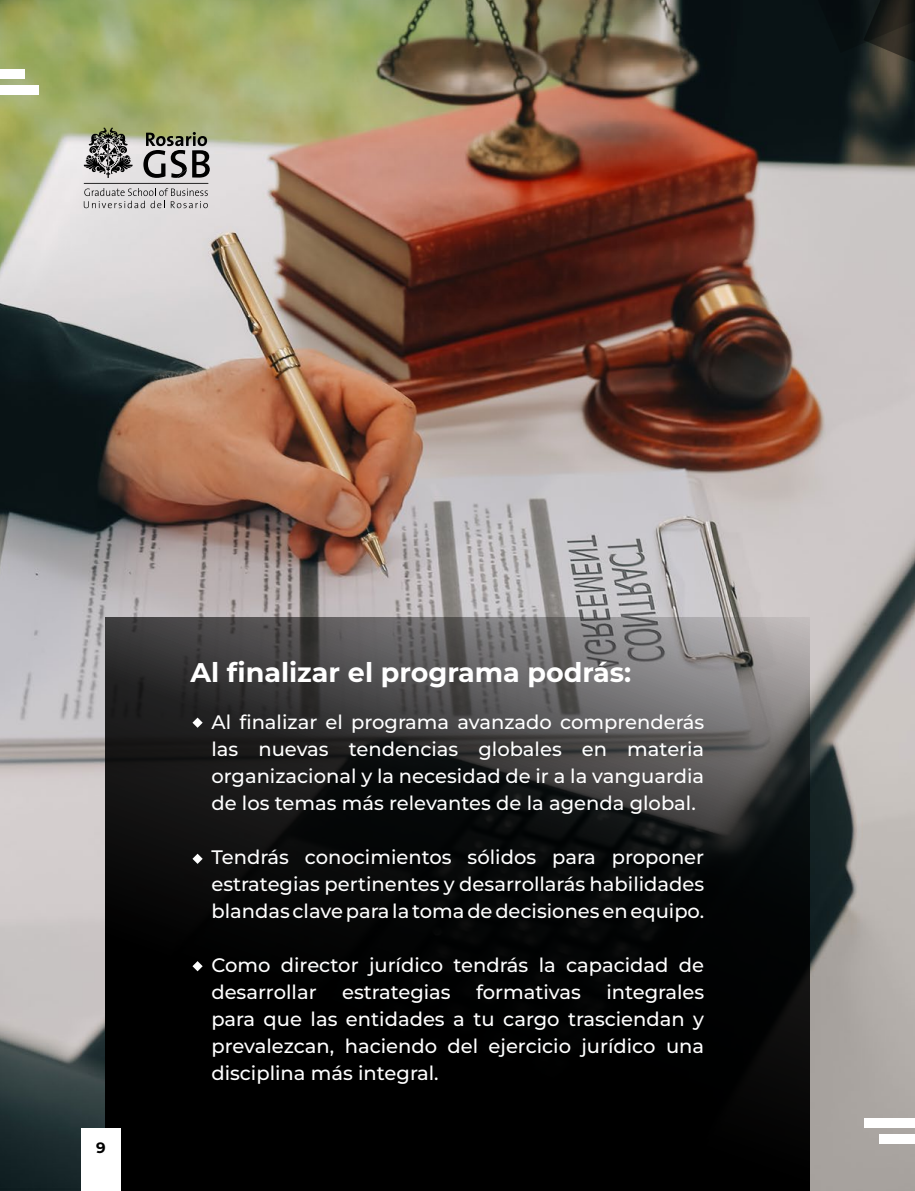
<style>
.page{position:relative;width:915px;height:1191px;background:#fff}
.page>*{position:absolute;margin:0;border:0;box-sizing:border-box;transform-origin:0 0}
.t1{font:700 27px "Montserrat";color:#fff}
.t2{font:500 19.5px/27px "Montserrat";color:#fff;text-align:justify}
.t3{font:700 15px "Montserrat";color:#000}
</style>
<div class="page">
<img style="left:0;top:0;width:914px;height:1191px">
<svg style="left:813px;top:0;width:101px;height:94px;background:#1b201d"></svg>
<svg style="left:105px;top:617px;width:704px;height:574px;background:#1a1a1b"></svg>
<div style="left:0;top:85px;width:38px;height:9px;background:#fff"></div>
<div style="left:0;top:69px;width:25px;height:9px;background:#fff"></div>
<div style="left:864px;top:1118px;width:50px;height:9px;background:#fff"></div>
<div style="left:879px;top:1134px;width:35px;height:9px;background:#fff"></div>
<svg style="left:192px;top:717px;width:11px;height:11px"></svg>
<svg style="left:192px;top:961px;width:11px;height:10px"></svg>
<svg style="left:192px;top:853px;width:11px;height:11px"></svg>
<div style="left:81px;top:1128px;width:40px;height:63px;background:#fff"></div>
<svg style="left:83px;top:127px;width:50px;height:51px;background:#888880"></svg>
<hr style="left:84px;top:183px;width:124px;height:1px;background:#000">
<svg style="left:143px;top:132px;width:67px;height:46px;background:#888881"></svg>
<svg style="left:84px;top:188px;width:124px;height:20px;background:#c1bfc0"></svg>
<p class="t3" style="left:96px;top:1137px;width:11px">9</p>
<h1 class="t1" style="left:190px;top:652px;width:442px">Al finalizar el programa podrás:</h1>
<p class="t2" style="left:211px;top:708px;width:494px">Al finalizar el programa avanzado comprenderás las nuevas tendencias globales en materia organizacional y la necesidad de ir a la vanguardia de los temas más relevantes de la agenda global.</p>
<p class="t2" style="left:211px;top:843px;width:494px">Tendrás conocimientos sólidos para proponer estrategias pertinentes y desarrollarás habilidades blandas clave para la toma de decisiones en equipo.</p>
<p class="t2" style="left:211px;top:951px;width:494px">Como director jurídico tendrás la capacidad de desarrollar</p>
<p class="t2" style="left:211px;top:978px;width:494px;text-indent:395px">integrales para que las entidades a tu cargo trasciendan y prevalezcan, haciendo del ejercicio jurídico una disciplina más integral.</p>
<p class="t2" style="left:342px;top:978px;width:110px">estrategias</p>
<p class="t2" style="left:476px;top:978px;width:106px">formativas</p>
</div>
